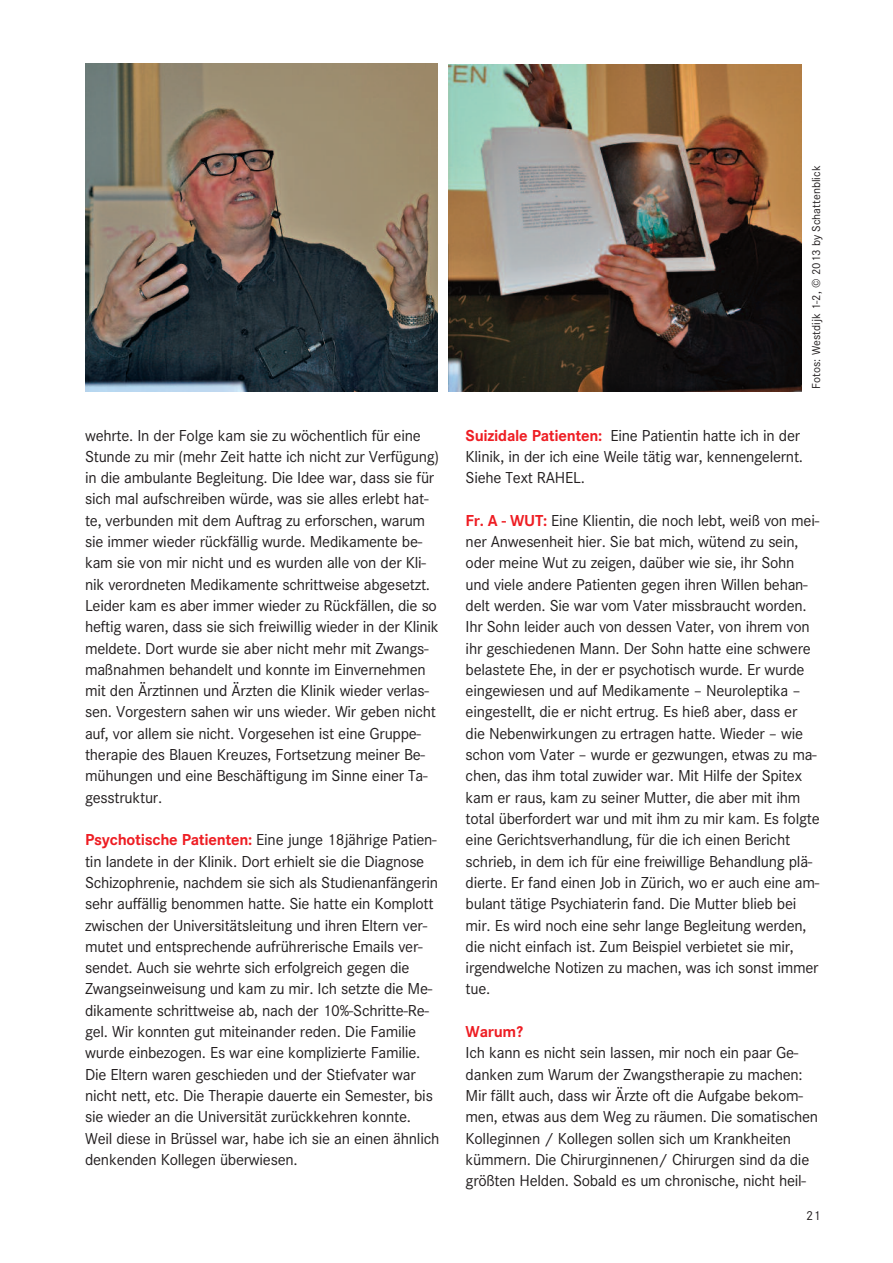
<style>
.page{position:relative;width:893px;height:1263px;background:#fff}
.page>*{position:absolute;margin:0;border:0;box-sizing:border-box;transform-origin:0 0}
.t1{font:16.5px/21.3px "Corporate S";letter-spacing:-.015em;color:#231f20}
.t2{font:700 16.5px "Corporate S";letter-spacing:-.015em;color:#ee1d23}
.t3{font:13.5px "Corporate S";color:#231f20}
.t4{font:12px "Corporate S";color:#231f20}
.s1{font-weight:700;color:#ee1d23}
</style>
<div class="page">
<img style="left:85px;top:64px;width:353px;height:327px">
<img style="left:448px;top:64px;width:353px;height:327px">
<p class="t1" style="left:85px;top:424px;width:356px">wehrte. In der Folge kam sie zu wöchentlich für eine Stunde zu mir (mehr Zeit hatte ich nicht zur Verfügung) in die ambulante Begleitung. Die Idee war, dass sie für sich mal aufschreiben würde, was sie alles erlebt hat&shy;te, verbunden mit dem Auftrag zu erforschen, warum sie immer wieder rückfällig wurde. Medikamente be&shy;kam sie von mir nicht und es wurden alle von der Kli&shy;nik verordneten Medikamente schrittweise abgesetzt.<br>Leider kam es aber immer wieder zu Rückfällen, die so heftig waren, dass sie sich freiwillig wieder in der Klinik meldete. Dort wurde sie aber nicht mehr mit Zwangs&shy;maßnahmen behandelt und konnte im Einvernehmen mit den Ärztinnen und Ärzten die Klinik wieder verlas&shy;sen. Vorgestern sahen wir uns wieder. Wir geben nicht auf, vor allem sie nicht. Vorgesehen ist eine Gruppe&shy;therapie des Blauen Kreuzes, Fortsetzung meiner Be&shy;mühungen und eine Beschäftigung im Sinne einer Ta&shy;gesstruktur.</p>
<p class="t1" style="left:85px;top:829px;width:356px"><span class="s1">Psychotische Patienten:</span> Eine junge 18jährige Patien&shy;tin landete in der Klinik. Dort erhielt sie die Diagnose Schizophrenie, nachdem sie sich als Studienanfängerin sehr auffällig benommen hatte. Sie hatte ein Komplott zwischen der Universitätsleitung und ihren Eltern ver&shy;mutet und entsprechende aufrührerische Emails ver&shy;sendet. Auch sie wehrte sich erfolgreich gegen die Zwangseinweisung und kam zu mir. Ich setzte die Me&shy;dikamente schrittweise ab, nach der 10%-Schritte-Re&shy;gel. Wir konnten gut miteinander reden. Die Familie wurde einbezogen. Es war eine komplizierte Familie.<br>Die Eltern waren geschieden und der Stiefvater war nicht nett, etc. Die Therapie dauerte ein Semester, bis sie wieder an die Universität zurückkehren konnte.<br>Weil diese in Brüssel war, habe ich sie an einen ähnlich denkenden Kollegen überwiesen.</p>
<p class="t4" style="left:809px;top:389px;width:224px;rotate:-90deg">Fotos: Westdijk 1-2, © 2013 by Schattenblick</p>
<p class="t1" style="left:466px;top:424px;width:339px"><span class="s1">Suizidale Patienten:</span> Eine Patientin hatte ich in der<br>Klinik, in der ich eine Weile tätig war, kennengelernt.<br>Siehe Text RAHEL.</p>
<p class="t1" style="left:466px;top:509px;width:356px"><span class="s1">Fr. A - WUT:</span> Eine Klientin, die noch lebt, weiß von mei&shy;ner Anwesenheit hier. Sie bat mich, wütend zu sein, oder meine Wut zu zeigen, daüber wie sie, ihr Sohn und viele andere Patienten gegen ihren Willen behan&shy;delt werden. Sie war vom Vater missbraucht worden.<br>Ihr Sohn leider auch von dessen Vater, von ihrem von ihr geschiedenen Mann. Der Sohn hatte eine schwere belastete Ehe, in der er psychotisch wurde. Er wurde eingewiesen und auf Medikamente – Neuroleptika – eingestellt, die er nicht ertrug. Es hieß aber, dass er die Nebenwirkungen zu ertragen hatte. Wieder – wie schon vom Vater – wurde er gezwungen, etwas zu ma&shy;chen, das ihm total zuwider war. Mit Hilfe der Spitex kam er raus, kam zu seiner Mutter, die aber mit ihm total überfordert war und mit ihm zu mir kam. Es folgte eine Gerichtsverhandlung, für die ich einen Bericht schrieb, in dem ich für eine freiwillige Behandlung plä&shy;dierte. Er fand einen Job in Zürich, wo er auch eine am&shy;bulant tätige Psychiaterin fand. Die Mutter blieb bei mir. Es wird noch eine sehr lange Begleitung werden, die nicht einfach ist. Zum Beispiel verbietet sie mir, irgendwelche Notizen zu machen, was ich sonst immer tue.</p>
<p class="t2" style="left:466px;top:1022px;width:59px">Warum?</p>
<p class="t1" style="left:466px;top:1042px;width:354px">Ich kann es nicht sein lassen, mir noch ein paar Ge&shy;danken zum Warum der Zwangstherapie zu machen:<br>Mir fällt auch, dass wir Ärzte oft die Aufgabe bekom&shy;men, etwas aus dem Weg zu räumen. Die somatischen Kolleginnen / Kollegen sollen sich um Krankheiten kümmern. Die Chirurginnenen/ Chirurgen sind da die größten Helden. Sobald es um chronische, nicht heil-</p>
<p class="t3" style="left:806px;top:1207px;width:16px">21</p>
</div>
